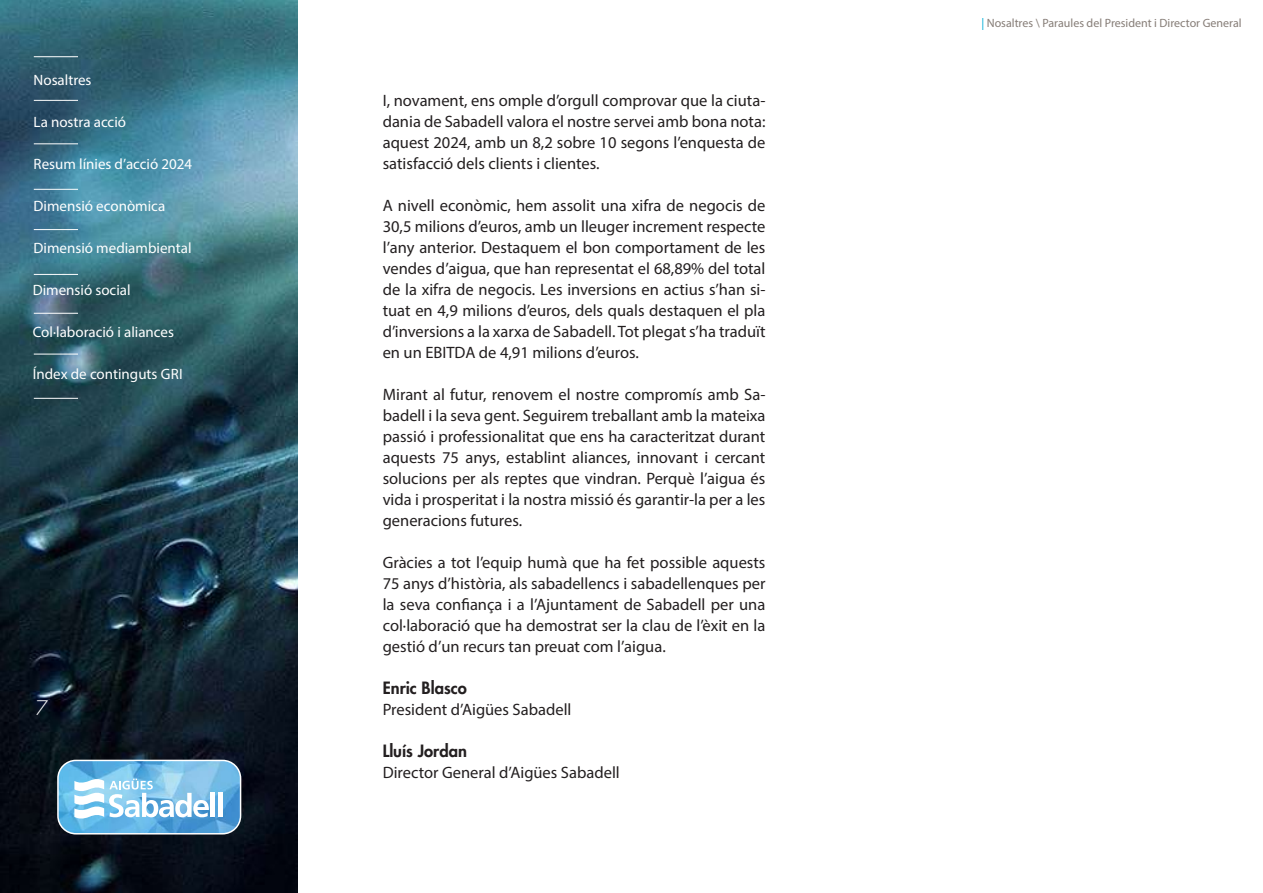
<style>
.page{position:relative;width:1263px;height:893px;background:#fff}
.page>*{position:absolute;margin:0;border:0;box-sizing:border-box;transform-origin:0 0}
.t1{font:300 19.5px "Futura Std";color:#fff}
.t2{font:16.5px/21px "Myriad Pro";color:#231f20;text-align:justify}
.t3{font:800 16.5px "Futura Std";color:#231f20}
.t4{font:15px "Myriad Pro";color:#fff}
.t5{font:12px "Myriad Pro";color:#867d77}
.s1{color:#00add8}
</style>
<div class="page">
<img style="left:0;top:0;width:298px;height:893px">
<hr style="left:34px;top:100px;width:44px;height:1px;background:#fff">
<hr style="left:34px;top:56px;width:44px;height:1px;background:#fff">
<hr style="left:34px;top:229px;width:44px;height:1px;background:#fff">
<hr style="left:34px;top:143px;width:44px;height:1px;background:#fff">
<hr style="left:34px;top:189px;width:44px;height:1px;background:#fff">
<hr style="left:34px;top:274px;width:44px;height:1px;background:#fff">
<hr style="left:34px;top:313px;width:44px;height:1px;background:#fff">
<hr style="left:34px;top:354px;width:44px;height:1px;background:#fff">
<hr style="left:34px;top:398px;width:44px;height:1px;background:#fff">
<img style="left:58px;top:760px;width:183px;height:74px">
<div style="left:57px;top:760px;width:184px;height:74px;border:2px solid #fff;border-radius:18px"></div>
<svg style="left:74px;top:778px;width:135px;height:41px"></svg>
<hr style="left:211px;top:793px;width:4px;height:24px;background:#fff">
<hr style="left:218px;top:793px;width:4px;height:24px;background:#fff">
<p class="t4" style="left:34px;top:71px;width:59px">Nosaltres</p>
<p class="t4" style="left:34px;top:113px;width:94px">La nostra acció</p>
<p class="t4" style="left:34px;top:155px;width:160px">Resum línies d’acció 2024</p>
<p class="t4" style="left:34px;top:197px;width:133px">Dimensió econòmica</p>
<p class="t4" style="left:34px;top:239px;width:160px">Dimensió mediambiental</p>
<p class="t4" style="left:33px;top:281px;width:99px">Dimensió social</p>
<p class="t4" style="left:33px;top:323px;width:143px">Col·laboració i aliances</p>
<p class="t4" style="left:33px;top:365px;width:152px">Índex de continguts GRI</p>
<p class="t1" style="left:36px;top:696px;width:14px">7</p>
<p class="t2" style="left:383px;top:90px;width:384px">I, novament, ens omple d’orgull comprovar que la ciuta&shy;dania de Sabadell valora el nostre servei amb bona nota: aquest 2024, amb un 8,2 sobre 10 segons l’enquesta de satisfacció dels clients i clientes.</p>
<p class="t2" style="left:383px;top:195px;width:384px">A nivell econòmic, hem assolit una xifra de negocis de 30,5 milions d’euros, amb un lleuger increment respecte l’any anterior. Destaquem el bon comportament de les vendes d’aigua, que han representat el 68,89% del total de la xifra de negocis. Les inversions en actius s’han si&shy;tuat en 4,9 milions d’euros, dels quals destaquen el pla d’inversions a la xarxa de Sabadell. Tot plegat s’ha traduït en un EBITDA de 4,91 milions d’euros.</p>
<p class="t2" style="left:383px;top:384px;width:384px">Mirant al futur, renovem el nostre compromís amb Sa&shy;badell i la seva gent. Seguirem treballant amb la mateixa passió i professionalitat que ens ha caracteritzat durant aquests 75 anys, establint aliances, innovant i cercant solucions per als reptes que vindran. Perquè l’aigua és vida i prosperitat i la nostra missió és garantir-la per a les generacions futures.</p>
<p class="t2" style="left:383px;top:552px;width:384px">Gràcies a tot l’equip humà que ha fet possible aquests 75 anys d’història, als sabadellencs i sabadellenques per la seva confiança i a l’Ajuntament de Sabadell per una col·laboració que ha demostrat ser la clau de l’èxit en la gestió d’un recurs tan preuat com l’aigua.</p>
<p class="t3" style="left:383px;top:678px;width:86px">Enric Blasco</p>
<p class="t2" style="left:383px;top:699px;width:190px">President d’Aigües Sabadell</p>
<p class="t3" style="left:383px;top:741px;width:86px">Lluís Jordan</p>
<p class="t2" style="left:383px;top:762px;width:239px">Director General d’Aigües Sabadell</p>
<p class="t5" style="left:981px;top:16px;width:262px"><span class="s1">|</span> Nosaltres \ Paraules del President i Director General</p>
</div>
